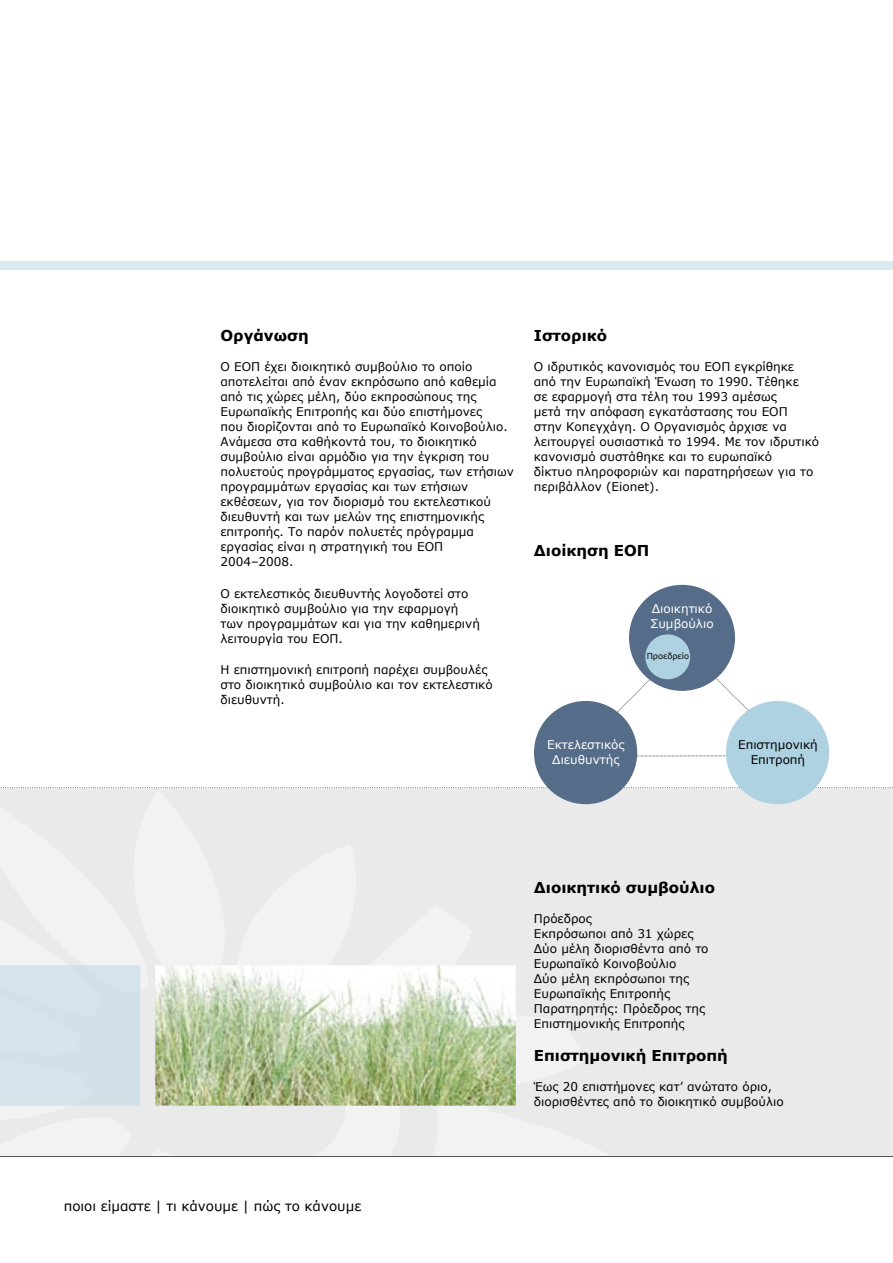
<style>
.page{position:relative;width:893px;height:1263px;background:#fff}
.page>*{position:absolute;margin:0;border:0;box-sizing:border-box;transform-origin:0 0}
.t1{font:700 15px "Verdana";color:#000}
.t2{font:13.5px "Verdana";color:#000}
.t3{font:12px/15px "Verdana";color:#000}
.t4{font:12px/15px "Verdana";color:#fff}
.t5{font:8.25px "Verdana";color:#000}
</style>
<div class="page">
<div style="left:0;top:261px;width:893px;height:9px;background:#dbe9f1"></div>
<svg style="left:598px;top:663px;width:172px;height:93px"></svg>
<div style="left:629px;top:585px;width:106px;height:106px;background:#566d89;border-radius:50%"></div>
<div style="left:534px;top:701px;width:103px;height:103px;background:#566d89;border-radius:50%"></div>
<div style="left:726px;top:701px;width:103px;height:103px;background:#afd2e3;border-radius:50%"></div>
<div style="left:645px;top:634px;width:45px;height:45px;background:#afd2e3;border-radius:50%"></div>
<hr style="left:0;top:1157px;width:893px;height:1px;background:#565656">
<svg style="left:0;top:787px;width:893px;height:370px"></svg>
<img style="left:155px;top:965px;width:191px;height:141px">
<img style="left:293px;top:1000px;width:53px;height:106px">
<img style="left:236px;top:965px;width:93px;height:45px">
<img style="left:163px;top:965px;width:58px;height:25px">
<img style="left:346px;top:965px;width:170px;height:141px">
<p class="t1" style="left:220px;top:326px;width:90px">Οργάνωση</p>
<p class="t3" style="left:220px;top:359px;width:295px">Ο ΕΟΠ έχει διοικητικό συμβούλιο το οποίο αποτελείται από έναν εκπρόσωπο από καθεμία από τις χώρες μέλη, δύο εκπροσώπους της Ευρωπαϊκής Επιτροπής και δύο επιστήμονες<br>που διορίζονται από το Ευρωπαϊκό Κοινοβούλιο.<br>Ανάμεσα στα καθήκοντά του, το διοικητικό συμβούλιο είναι αρμόδιο για την έγκριση του πολυετούς προγράμματος εργασίας, των ετήσιων προγραμμάτων εργασίας και των ετήσιων εκθέσεων, για τον διορισμό του εκτελεστικού διευθυντή και των μελών της επιστημονικής επιτροπής. Το παρόν πολυετές πρόγραμμα εργασίας είναι η στρατηγική του ΕΟΠ 2004–2008.</p>
<p class="t3" style="left:220px;top:585px;width:261px">Ο εκτελεστικός διευθυντής λογοδοτεί στο διοικητικό συμβούλιο για την εφαρμογή των προγραμμάτων και για την καθημερινή λειτουργία του ΕΟΠ.</p>
<p class="t3" style="left:220px;top:662px;width:274px">Η επιστημονική επιτροπή παρέχει συμβουλές στο διοικητικό συμβούλιο και τον εκτελεστικό διευθυντή.</p>
<p class="t1" style="left:534px;top:326px;width:75px">Ιστορικό</p>
<p class="t3" style="left:534px;top:359px;width:287px">Ο ιδρυτικός κανονισμός του ΕΟΠ εγκρίθηκε από την Ευρωπαϊκή Ένωση το 1990. Τέθηκε<br>σε εφαρμογή στα τέλη του 1993 αμέσως<br>μετά την απόφαση εγκατάστασης του ΕΟΠ<br>στην Κοπεγχάγη. Ο Οργανισμός άρχισε να λειτουργεί ουσιαστικά το 1994. Με τον ιδρυτικό κανονισμό συστάθηκε και το ευρωπαϊκό<br>δίκτυο πληροφοριών και παρατηρήσεων για το περιβάλλον (Eionet).</p>
<p class="t1" style="left:534px;top:541px;width:117px">Διοίκηση ΕΟΠ</p>
<p class="t4" style="left:650px;top:601px;width:65px">Διοικητικό<br>Συμβούλιο</p>
<p class="t5" style="left:647px;top:651px;width:44px">Προεδρείο</p>
<p class="t4" style="left:547px;top:736px;width:79px;text-align:center">Εκτελεστικός<br>Διευθυντής</p>
<p class="t3" style="left:738px;top:737px;width:81px;text-align:center">Επιστημονική<br>Επιτροπή</p>
<p class="t2" style="left:64px;top:1197px;width:299px">ποιοι είμαστε | τι κάνουμε | πώς το κάνουμε</p>
<p class="t1" style="left:534px;top:877px;width:183px">Διοικητικό συμβούλιο</p>
<p class="t3" style="left:534px;top:910px;width:176px">Πρόεδρος<br>Εκπρόσωποι από 31 χώρες<br>Δύο μέλη διορισθέντα από το<br>Ευρωπαϊκό Κοινοβούλιο<br>Δύο μέλη εκπρόσωποι της<br>Ευρωπαϊκής Επιτροπής<br>Παρατηρητής: Πρόεδρος της<br>Επιστημονικής Επιτροπής</p>
<p class="t1" style="left:534px;top:1045px;width:196px">Επιστημονική Επιτροπή</p>
<p class="t3" style="left:534px;top:1078px;width:251px">Έως 20 επιστήμονες κατ’ ανώτατο όριο, διορισθέντες από το διοικητικό συμβούλιο</p>
</div>
